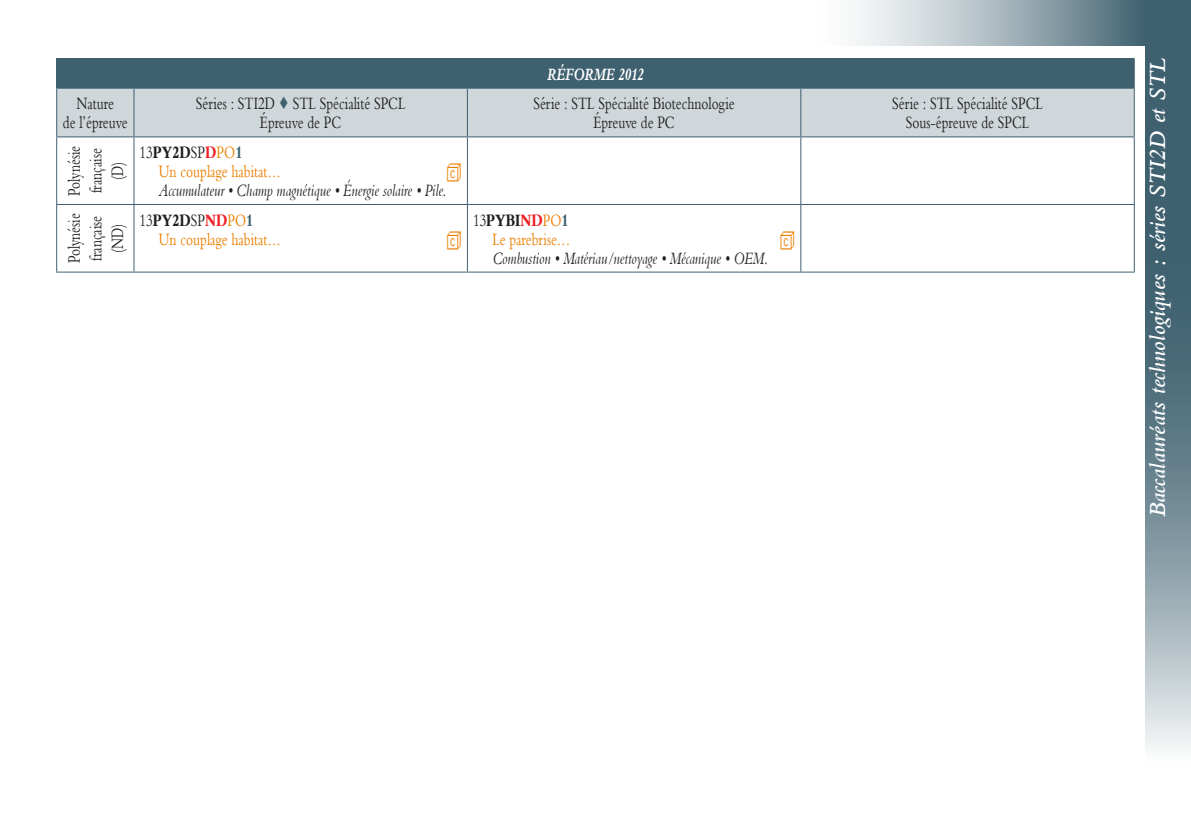
<style>
.page{position:relative;width:1191px;height:840px;background:#fff}
.page>*{position:absolute;margin:0;border:0;box-sizing:border-box;transform-origin:0 0}
.t1{font:italic 600 24px "Bembo MT Pro";color:#fff;scale:.95 1}
.Tableau_centré{font:18px/19px "Bembo MT Pro";color:#231f20;text-align:center;scale:.75 1}
.Tableau_tabulation_4{font:italic 18px/19px "Bembo MT Pro";color:#231f20;scale:.75 1}
.Tableau_tabulation_4-2{font:18px/19px "Bembo MT Pro";color:#eb7f00;scale:.75 1}
.Tableau_droit{font:18px/21.6px "Bembo MT Pro";color:#231f20;text-align:center;scale:.75 1}
.Tableau_centré-2{font:italic 700 18px "Bembo MT Pro";color:#fff;scale:.75 1}
.Tableau_tabulation_4-3{font:18px "Baby blocks";color:#eb7f00;scale:.75 1}
.s1{color:#3e606f}
.s2{color:#231f20}
.s3{font-weight:800;color:#231f20}
.s4{font-weight:800;color:#ee1d23}
.s5{font-weight:800;color:#3e606f}
.s6{font-family:"Baby blocks";font-style:normal;color:#eb7f00}
</style>
<div class="page">
<svg style="left:1145px;top:0;width:46px;height:748px;background:#68838e"></svg>
<svg style="left:854px;top:0;width:291px;height:45px;background:#a5b5bc"></svg>
<div style="left:57px;top:59px;width:1077px;height:29px;background:#3e606f"></div>
<div style="left:57px;top:89px;width:1076px;height:47px;background:#cfd7db"></div>
<hr style="left:56px;top:58px;width:78px;height:1px;background:#3e606f">
<svg style="left:56px;top:59px;width:1px;height:29px"></svg>
<hr style="left:134px;top:58px;width:333px;height:1px;background:#3e606f">
<hr style="left:467px;top:58px;width:334px;height:1px;background:#3e606f">
<hr style="left:801px;top:58px;width:333px;height:1px;background:#3e606f">
<hr style="left:56px;top:88px;width:78px;height:1px;background:#3e606f">
<hr style="left:56px;top:89px;width:1px;height:47px;background:#3e606f">
<hr style="left:134px;top:88px;width:333px;height:1px;background:#3e606f">
<hr style="left:133px;top:89px;width:1px;height:47px;background:#3e606f">
<hr style="left:467px;top:88px;width:334px;height:1px;background:#3e606f">
<hr style="left:467px;top:89px;width:1px;height:47px;background:#3e606f">
<hr style="left:801px;top:88px;width:333px;height:1px;background:#3e606f">
<hr style="left:800px;top:89px;width:1px;height:47px;background:#3e606f">
<hr style="left:1133px;top:89px;width:1px;height:47px;background:#3e606f">
<hr style="left:56px;top:136px;width:78px;height:1px;background:#3e606f">
<hr style="left:56px;top:137px;width:1px;height:67px;background:#3e606f">
<hr style="left:134px;top:136px;width:333px;height:1px;background:#3e606f">
<hr style="left:133px;top:137px;width:1px;height:67px;background:#3e606f">
<hr style="left:467px;top:136px;width:334px;height:1px;background:#3e606f">
<hr style="left:467px;top:137px;width:1px;height:67px;background:#3e606f">
<hr style="left:801px;top:136px;width:333px;height:1px;background:#3e606f">
<hr style="left:800px;top:137px;width:1px;height:67px;background:#3e606f">
<hr style="left:1133px;top:137px;width:1px;height:67px;background:#3e606f">
<hr style="left:56px;top:204px;width:78px;height:1px;background:#3e606f">
<hr style="left:56px;top:205px;width:1px;height:66px;background:#3e606f">
<hr style="left:134px;top:204px;width:333px;height:1px;background:#3e606f">
<hr style="left:133px;top:205px;width:1px;height:66px;background:#3e606f">
<hr style="left:467px;top:204px;width:334px;height:1px;background:#3e606f">
<hr style="left:467px;top:205px;width:1px;height:66px;background:#3e606f">
<hr style="left:801px;top:204px;width:333px;height:1px;background:#3e606f">
<hr style="left:800px;top:205px;width:1px;height:66px;background:#3e606f">
<hr style="left:1133px;top:205px;width:1px;height:66px;background:#3e606f">
<hr style="left:56px;top:271px;width:78px;height:1px;background:#3e606f">
<hr style="left:134px;top:271px;width:333px;height:1px;background:#3e606f">
<hr style="left:467px;top:271px;width:334px;height:1px;background:#3e606f">
<hr style="left:801px;top:271px;width:333px;height:1px;background:#3e606f">
<p class="Tableau_centré-2" style="left:547px;top:64px;width:130px">RÉFORME 2012</p>
<p class="Tableau_centré" style="left:63px;top:93px;width:88px">Nature<br>de l’épreuve</p>
<p class="Tableau_centré" style="left:196px;top:94px;width:281px">Séries : STI2D <span class="s1">♦</span> STL Spécialité SPCL<br>Épreuve de PC</p>
<p class="Tableau_centré" style="left:533px;top:93px;width:270px">Série : STL Spécialité Biotechnologie<br>Épreuve de PC</p>
<p class="Tableau_centré" style="left:892px;top:93px;width:203px">Série : STL Spécialité SPCL<br>Sous-épreuve de SPCL</p>
<p class="Tableau_droit" style="left:63px;top:196px;width:68px;rotate:-90deg">Polynésie française (D)</p>
<p class="Tableau_tabulation_4-2" style="left:159px;top:142px;width:164px;text-indent:-19px"><span class="s2">13</span><span class="s3">PY2D</span><span class="s2">SP</span><span class="s4">D</span>PO<span class="s5">1<br></span>Un couplage habitat…</p>
<p class="Tableau_tabulation_4" style="left:159px;top:161px;width:405px;text-indent:288px"><span class="s6">C<br></span>Accumulateur • Champ magnétique • Énergie solaire • Pile.</p>
<p class="Tableau_droit" style="left:63px;top:263px;width:68px;rotate:-90deg">Polynésie française (ND)</p>
<p class="Tableau_tabulation_4-2" style="left:159px;top:210px;width:164px;text-indent:-19px"><span class="s2">13</span><span class="s3">PY2D</span><span class="s2">SP</span><span class="s4">ND</span>PO<span class="s5">1<br></span>Un couplage habitat…</p>
<p class="Tableau_tabulation_4-3" style="left:446px;top:231px;width:22px">C</p>
<p class="Tableau_tabulation_4-2" style="left:473px;top:210px;width:131px;text-align:right"><span class="s2">13</span><span class="s3">PYBI</span><span class="s4">ND</span>PO<span class="s5">1<br></span>Le parebrise…</p>
<p class="Tableau_tabulation_4" style="left:492px;top:247px;width:369px">Combustion • Matériau/nettoyage • Mécanique • OEM.</p>
<p class="Tableau_tabulation_4-3" style="left:780px;top:231px;width:22px">C</p>
<h1 class="t1" style="left:1143px;top:517px;width:485px;rotate:-90deg">Baccalauréats technologiques : séries STI2D et STL</h1>
</div>
